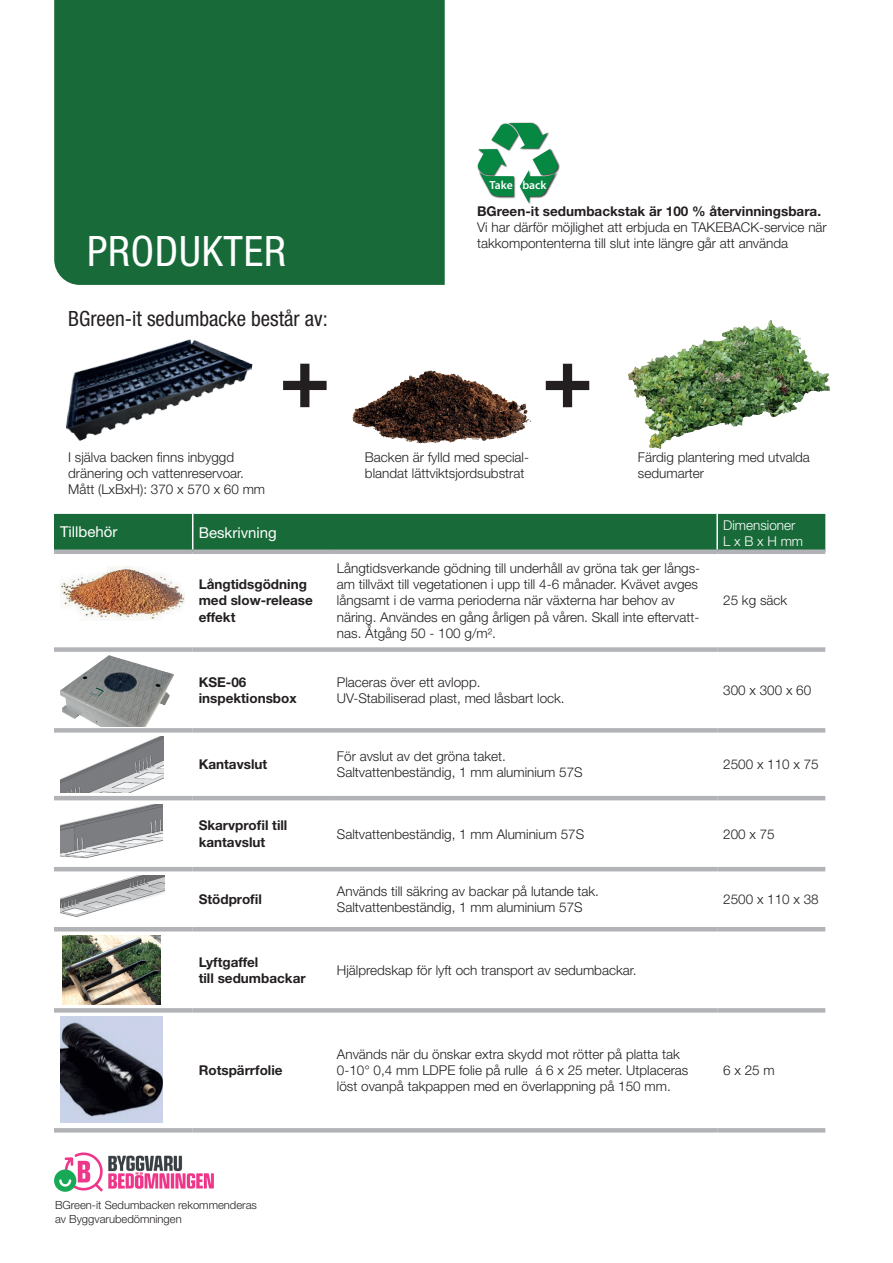
<style>
.page{position:relative;width:893px;height:1263px;background:#fff}
.page>*{position:absolute;margin:0;border:0;box-sizing:border-box;transform-origin:0 0}
.t1{font:condensed 42px "Helvetica Neue LT Std";letter-spacing:.02em;color:#fff}
.t2{font:condensed 21px "Helvetica Neue LT Std";color:#231f20}
.t3{font:15px "Helvetica Neue LT Std";color:#fff}
.t4{font:300 13.5px/16.2px "Helvetica Neue LT Std";color:#231f20}
.t5{font:700 13.5px/16.2px "Helvetica Neue LT Std";color:#231f20}
.t6{font:300 13.5px/16.2px "Helvetica Neue LT Std";color:#fff}
.t7{font:600 11.7px "Myriad Pro";color:#fff}
.t8{font:300 11.25px/13.5px "Helvetica Neue LT Std";color:#231f20}
</style>
<div class="page">
<div style="left:54px;top:0;width:391px;height:285px;background:#186b39"></div>
<div style="left:54px;top:514px;width:771px;height:35px;background:#186b39"></div>
<div style="left:54px;top:549px;width:139px;height:5px;background:#b2b3b7"></div>
<div style="left:54px;top:647px;width:139px;height:5px;background:#b2b3b7"></div>
<div style="left:54px;top:728px;width:139px;height:5px;background:#b2b3b7"></div>
<hr style="left:54px;top:796px;width:139px;height:4px;background:#b2b3b7">
<hr style="left:54px;top:867px;width:139px;height:4px;background:#b2b3b7">
<hr style="left:54px;top:927px;width:139px;height:4px;background:#b2b3b7">
<div style="left:54px;top:1008px;width:139px;height:5px;background:#b2b3b7"></div>
<hr style="left:54px;top:1128px;width:139px;height:4px;background:#b2b3b7">
<div style="left:193px;top:549px;width:138px;height:5px;background:#b2b3b7"></div>
<div style="left:331px;top:549px;width:386px;height:5px;background:#b2b3b7"></div>
<div style="left:193px;top:647px;width:138px;height:5px;background:#b2b3b7"></div>
<div style="left:331px;top:647px;width:386px;height:5px;background:#b2b3b7"></div>
<div style="left:193px;top:728px;width:138px;height:5px;background:#b2b3b7"></div>
<div style="left:331px;top:728px;width:386px;height:5px;background:#b2b3b7"></div>
<hr style="left:193px;top:796px;width:138px;height:4px;background:#b2b3b7">
<hr style="left:331px;top:796px;width:386px;height:4px;background:#b2b3b7">
<hr style="left:193px;top:867px;width:138px;height:4px;background:#b2b3b7">
<hr style="left:331px;top:867px;width:386px;height:4px;background:#b2b3b7">
<hr style="left:193px;top:927px;width:138px;height:4px;background:#b2b3b7">
<hr style="left:331px;top:927px;width:386px;height:4px;background:#b2b3b7">
<div style="left:193px;top:1008px;width:138px;height:5px;background:#b2b3b7"></div>
<div style="left:331px;top:1008px;width:386px;height:5px;background:#b2b3b7"></div>
<hr style="left:193px;top:1128px;width:138px;height:4px;background:#b2b3b7">
<hr style="left:331px;top:1128px;width:386px;height:4px;background:#b2b3b7">
<hr style="left:192px;top:514px;width:1px;height:35px;background:#fff">
<hr style="left:716px;top:514px;width:2px;height:35px;background:#fff">
<div style="left:717px;top:549px;width:108px;height:5px;background:#b2b3b7"></div>
<div style="left:717px;top:647px;width:108px;height:5px;background:#b2b3b7"></div>
<div style="left:717px;top:728px;width:108px;height:5px;background:#b2b3b7"></div>
<hr style="left:717px;top:796px;width:108px;height:4px;background:#b2b3b7">
<hr style="left:717px;top:867px;width:108px;height:4px;background:#b2b3b7">
<hr style="left:717px;top:927px;width:108px;height:4px;background:#b2b3b7">
<div style="left:717px;top:1008px;width:108px;height:5px;background:#b2b3b7"></div>
<hr style="left:717px;top:1128px;width:108px;height:4px;background:#b2b3b7">
<img style="left:60px;top:566px;width:125px;height:54px">
<img style="left:60px;top:655px;width:113px;height:72px">
<img style="left:60px;top:736px;width:103px;height:56px">
<img style="left:60px;top:804px;width:103px;height:55px">
<img style="left:60px;top:875px;width:104px;height:42px">
<img style="left:62px;top:936px;width:99px;height:68px">
<img style="left:60px;top:1016px;width:103px;height:107px">
<img style="left:65px;top:339px;width:188px;height:102px">
<img style="left:352px;top:370px;width:178px;height:74px">
<img style="left:628px;top:319px;width:202px;height:130px">
<svg style="left:283px;top:364px;width:44px;height:43px"></svg>
<svg style="left:546px;top:364px;width:43px;height:43px"></svg>
<svg style="left:477px;top:122px;width:82px;height:81px"></svg>
<img style="left:108px;top:1155px;width:105px;height:34px">
<div style="left:54px;top:1169px;width:22px;height:23px;background:#18a956;border-radius:50%"></div>
<svg style="left:59px;top:1152px;width:44px;height:40px"></svg>
<h1 class="t1" style="left:87px;top:227px;width:200px">PRODUKTER</h1>
<h2 class="t2" style="left:68px;top:306px;width:261px">BGreen-it sedumbacke består av:</h2>
<p class="t7" style="left:489px;top:178px;width:59px">Take back</p>
<p class="t5" style="left:477px;top:203px;width:346px">BGreen-it sedumbackstak är 100 % återvinningsbara.</p>
<p class="t4" style="left:477px;top:219px;width:351px">Vi har därför möjlighet att erbjuda en TAKEBACK-service när takkompontenterna till slut inte längre går att använda</p>
<p class="t4" style="left:68px;top:449px;width:199px">I själva backen finns inbyggd dränering och vattenreservoar.<br>Mått (LxBxH): 370 x 570 x 60 mm</p>
<p class="t4" style="left:365px;top:449px;width:166px">Backen är fylld med special&shy;blandat lättviktsjordsubstrat</p>
<p class="t4" style="left:638px;top:449px;width:174px">Färdig plantering med utvalda sedumarter</p>
<p class="t3" style="left:60px;top:522px;width:59px">Tillbehör</p>
<p class="t3" style="left:199px;top:524px;width:80px">Beskrivning</p>
<p class="t6" style="left:723px;top:516px;width:82px">Dimensioner<br>L x B x H mm</p>
<p class="t5" style="left:199px;top:576px;width:116px">Långtidsgödning med slow-release effekt</p>
<p class="t4" style="left:337px;top:560px;width:365px">Långtidsverkande gödning till underhåll av gröna tak ger långs&shy;am tillväxt till vegetationen i upp till 4-6 månader. Kvävet avges långsamt i de varma perioderna när växterna har behov av näring. Användes en gång årligen på våren. Skall inte eftervatt&shy;nas. Åtgång 50 - 100 g/m².</p>
<p class="t4" style="left:723px;top:592px;width:66px">25 kg säck</p>
<p class="t5" style="left:199px;top:673px;width:99px">KSE-06 inspektionsbox</p>
<p class="t4" style="left:337px;top:673px;width:229px">Placeras över ett avlopp.<br>UV-Stabiliserad plast, med låsbart lock.</p>
<p class="t4" style="left:723px;top:682px;width:90px">300 x 300 x 60</p>
<p class="t5" style="left:199px;top:756px;width:70px">Kantavslut</p>
<p class="t4" style="left:337px;top:748px;width:247px">För avslut av det gröna taket.<br>Saltvattenbeständig, 1 mm aluminium 57S</p>
<p class="t4" style="left:723px;top:756px;width:97px">2500 x 110 x 75</p>
<p class="t5" style="left:199px;top:817px;width:90px">Skarvprofil till kantavslut</p>
<p class="t4" style="left:337px;top:825px;width:249px">Saltvattenbeständig, 1 mm Aluminium 57S</p>
<p class="t4" style="left:723px;top:825px;width:53px">200 x 75</p>
<p class="t5" style="left:199px;top:891px;width:65px">Stödprofil</p>
<p class="t4" style="left:337px;top:883px;width:264px">Används till säkring av backar på lutande tak.<br>Saltvattenbeständig, 1 mm aluminium 57S</p>
<p class="t4" style="left:723px;top:891px;width:97px">2500 x 110 x 38</p>
<p class="t5" style="left:199px;top:953px;width:108px">Lyftgaffel<br>till sedumbackar</p>
<p class="t4" style="left:337px;top:961px;width:301px">Hjälpredskap för lyft och transport av sedumbackar.</p>
<p class="t5" style="left:199px;top:1062px;width:85px">Rotspärrfolie</p>
<p class="t4" style="left:337px;top:1046px;width:353px">Används när du önskar extra skydd mot rötter på platta tak<br>0-10° 0,4 mm LDPE folie på rulle á 6 x 25 meter. Utplaceras löst ovanpå takpappen med en överlappning på 150 mm.</p>
<p class="t4" style="left:723px;top:1062px;width:53px">6 x 25 m</p>
<p class="t8" style="left:55px;top:1198px;width:203px">BGreen-it Sedumbacken rekommenderas av Byggvarubedömningen</p>
</div>
